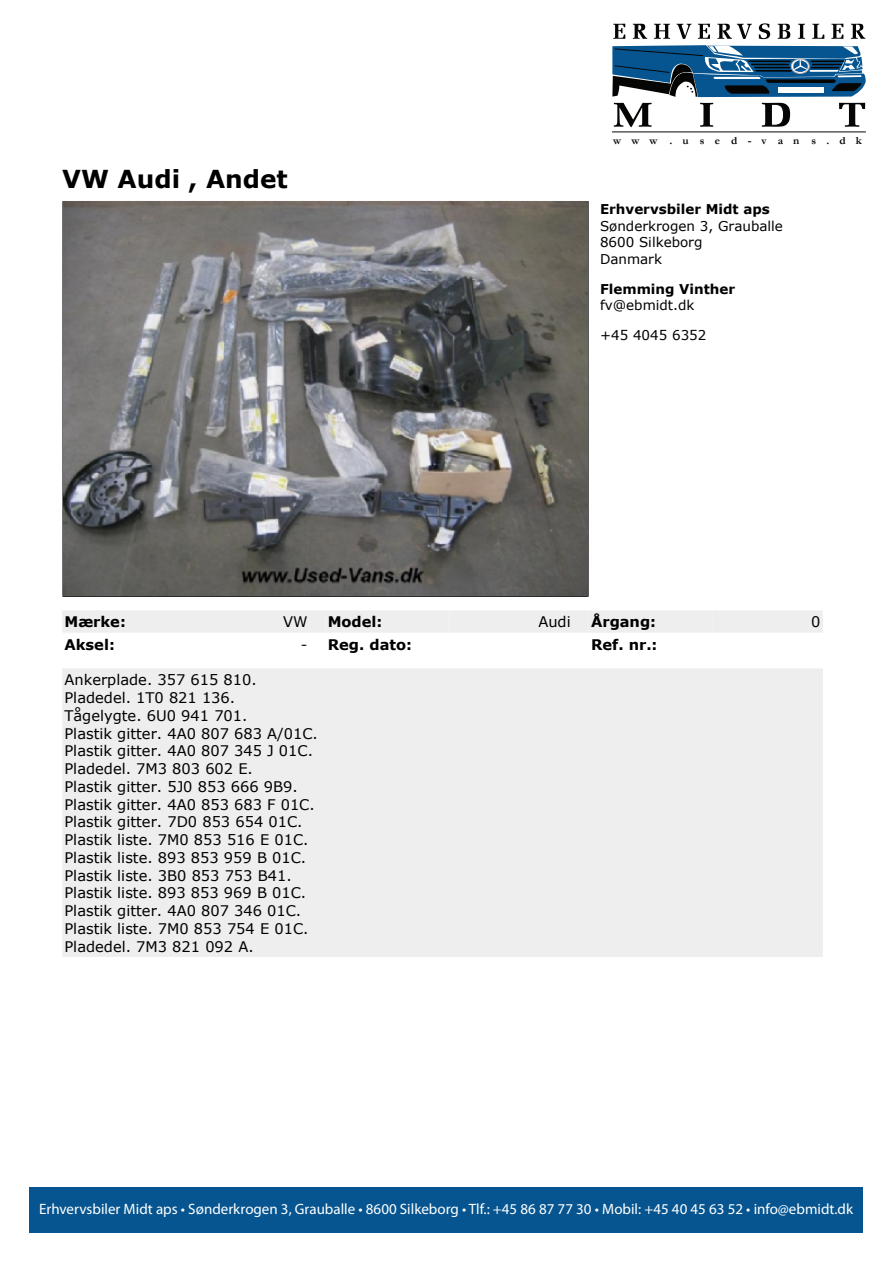
<style>
.page{position:relative;width:893px;height:1263px;background:#fff}
.page>*{position:absolute;margin:0;border:0;box-sizing:border-box;transform-origin:0 0}
.t1{font:700 24.75px "Verdana";color:#000}
.t2{font:15px "Myriad Pro";color:#fff}
.t3{font:14.7px/17.7px "Verdana";color:#000}
.t4{font:700 14.7px "Verdana";color:#000}
.t5{font:13.5px/16.4px "Verdana";color:#000}
.t6{font:700 13.5px "Verdana";color:#000}
.t7{font:700 11.1px "Garamond";letter-spacing:.9em;color:#050504}
.s1{font-weight:400}
</style>
<div class="page">
<svg style="left:613px;top:24px;width:12px;height:15px"></svg>
<svg style="left:633px;top:24px;width:14px;height:15px"></svg>
<svg style="left:654px;top:24px;width:16px;height:15px"></svg>
<svg style="left:677px;top:24px;width:14px;height:15px"></svg>
<svg style="left:698px;top:24px;width:12px;height:15px"></svg>
<svg style="left:759px;top:23px;width:11px;height:16px"></svg>
<svg style="left:798px;top:24px;width:7px;height:15px"></svg>
<svg style="left:812px;top:24px;width:12px;height:15px"></svg>
<svg style="left:831px;top:24px;width:12px;height:15px"></svg>
<svg style="left:851px;top:24px;width:14px;height:15px"></svg>
<svg style="left:614px;top:103px;width:38px;height:24px"></svg>
<svg style="left:700px;top:103px;width:13px;height:24px"></svg>
<svg style="left:762px;top:103px;width:28px;height:24px"></svg>
<svg style="left:839px;top:103px;width:26px;height:24px"></svg>
<svg style="left:612px;top:45px;width:254px;height:52px;background:#36678c"></svg>
<hr style="left:612px;top:131px;width:254px;height:1px;background:#050504">
<svg style="left:717px;top:24px;width:35px;height:15px"></svg>
<svg style="left:778px;top:24px;width:12px;height:15px"></svg>
<div style="left:29px;top:1187px;width:834px;height:46px;background:#065590"></div>
<div style="left:62px;top:610px;width:124px;height:23px;background:#eee"></div>
<div style="left:186px;top:610px;width:124px;height:23px;background:#eee"></div>
<div style="left:310px;top:610px;width:16px;height:23px;background:#eee"></div>
<div style="left:326px;top:610px;width:123px;height:23px;background:#eee"></div>
<div style="left:449px;top:610px;width:124px;height:23px;background:#eee"></div>
<div style="left:573px;top:610px;width:16px;height:23px;background:#eee"></div>
<svg style="left:62px;top:201px;width:527px;height:396px;background:#6f6f6e"></svg>
<div style="left:589px;top:610px;width:123px;height:23px;background:#eee"></div>
<div style="left:712px;top:610px;width:111px;height:23px;background:#eee"></div>
<div style="left:62px;top:668px;width:761px;height:289px;background:#eee"></div>
<h1 class="t1" style="left:62px;top:163px;width:227px">VW Audi , Andet</h1>
<p class="t7" style="left:613px;top:133px;width:250px">www .used-van s.dk</p>
<p class="t6" style="left:600px;top:201px;width:171px">Erhvervsbiler Midt aps</p>
<p class="t5" style="left:600px;top:217px;width:184px">Sønderkrogen 3, Grauballe<br>8600 Silkeborg<br>Danmark</p>
<p class="t6" style="left:600px;top:280px;width:137px">Flemming Vinther</p>
<p class="t5" style="left:600px;top:296px;width:96px">fv@ebmidt.dk</p>
<p class="t5" style="left:600px;top:326px;width:108px">+45 4045 6352</p>
<p class="t4" style="left:64px;top:613px;width:63px">Mærke:</p>
<p class="t3" style="left:283px;top:613px;width:26px">VW</p>
<p class="t4" style="left:328px;top:613px;width:56px">Model:</p>
<p class="t3" style="left:538px;top:613px;width:34px">Audi</p>
<p class="t4" style="left:591px;top:613px;width:67px">Årgang:</p>
<p class="t3" style="left:811px;top:613px;width:11px">0</p>
<p class="t4" style="left:64px;top:635px;width:52px">Aksel:</p>
<p class="t4" style="left:301px;top:635px;width:113px"><span class="s1">-</span> Reg. dato:</p>
<p class="t4" style="left:591px;top:635px;width:68px">Ref. nr.:</p>
<p class="t3" style="left:64px;top:671px;width:255px">Ankerplade. 357 615 810.<br>Pladedel. 1T0 821 136.<br>Tågelygte. 6U0 941 701.<br>Plastik gitter. 4A0 807 683 A/01C.<br>Plastik gitter. 4A0 807 345 J 01C.<br>Pladedel. 7M3 803 602 E.<br>Plastik gitter. 5J0 853 666 9B9.<br>Plastik gitter. 4A0 853 683 F 01C.<br>Plastik gitter. 7D0 853 654 01C.<br>Plastik liste. 7M0 853 516 E 01C.<br>Plastik liste. 893 853 959 B 01C.<br>Plastik liste. 3B0 853 753 B41.<br>Plastik liste. 893 853 969 B 01C.<br>Plastik gitter. 4A0 807 346 01C.<br>Plastik liste. 7M0 853 754 E 01C.<br>Pladedel. 7M3 821 092 A.</p>
<p class="t2" style="left:39px;top:1199px;width:815px">Erhvervsbiler Midt aps • Sønderkrogen 3, Grauballe • 8600 Silkeborg • Tlf.: +45 86 87 77 30 • Mobil: +45 40 45 63 52 • info@ebmidt.dk</p>
</div>
